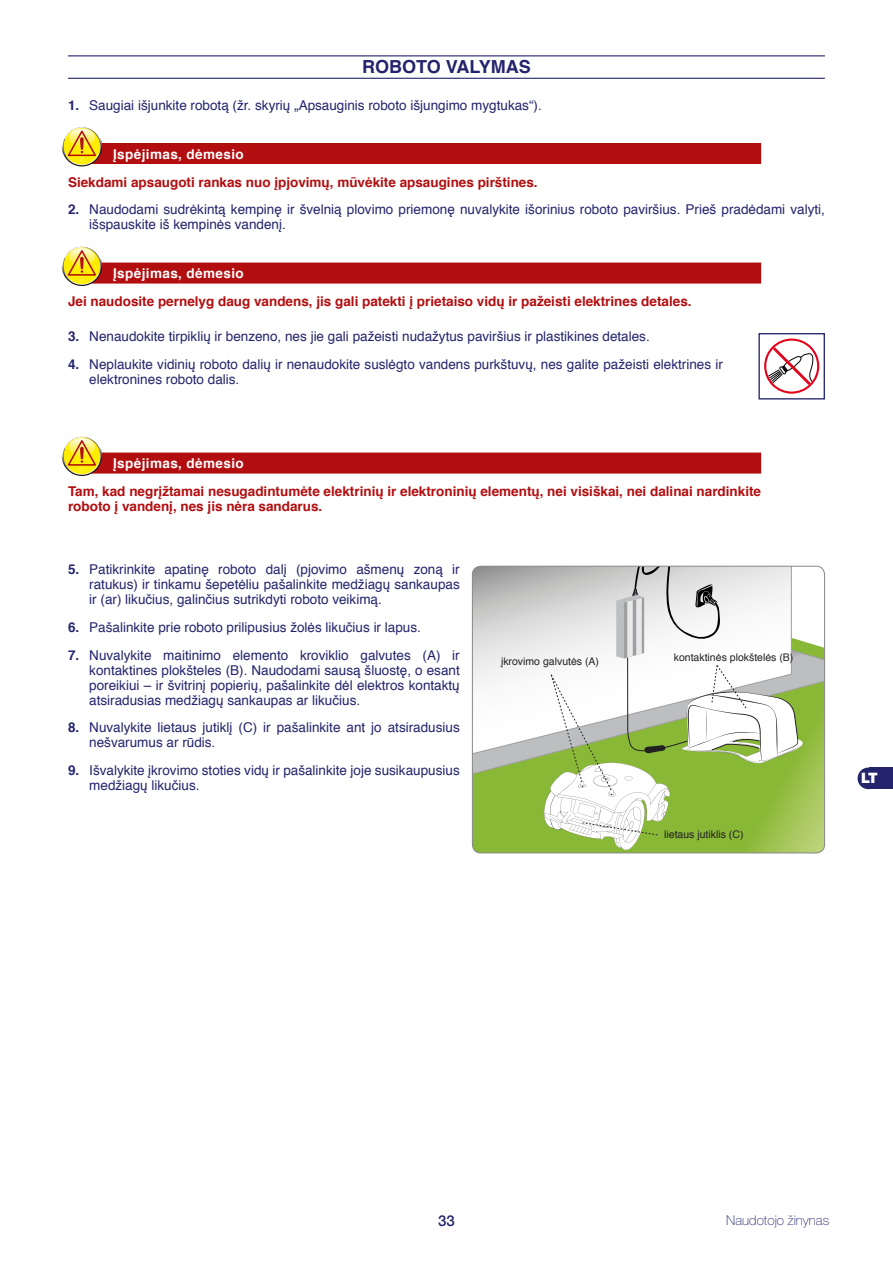
<style>
.page{position:relative;width:893px;height:1263px;background:#fff}
.page>*{position:absolute;margin:0;border:0;box-sizing:border-box;transform-origin:0 0}
.t1{font:700 18px "Helvetica";color:#24246c}
.t2{font:500 15px "Helvetica Neue LT Std";color:#24246c}
.t3{font:900 14.4px "Helvetica Neue LT Std";color:#fff}
.t4{font:13.5px/15px "Helvetica";color:#24246c}
.t5{font:700 13.5px/15px "Helvetica";color:#b20e10}
.t6{font:700 13.5px "Helvetica";letter-spacing:.03em;color:#fff}
.t7{font:100 13.5px "Helvetica Neue LT Std";color:#24246c}
.t8{font:10.5px "Helvetica";color:#232021}
.s1{font-weight:700}
</style>
<div class="page">
<div style="left:868px;top:767px;width:25px;height:22px;background:#24246c"></div>
<div style="left:858px;top:767px;width:21px;height:22px;background:#24246c;border-radius:50%"></div>
<hr style="left:68px;top:55px;width:757px;height:1px;background:#24246c">
<hr style="left:68px;top:78px;width:757px;height:1px;background:#24246c">
<div style="left:72px;top:143px;width:689px;height:21px;background:#b20e10"></div>
<svg style="left:62px;top:126px;width:40px;height:40px"></svg>
<svg style="left:63px;top:127px;width:38px;height:38px"></svg>
<svg style="left:64px;top:128px;width:36px;height:36px"></svg>
<svg style="left:65px;top:127px;width:34px;height:29px"></svg>
<div style="left:72px;top:263px;width:689px;height:21px;background:#b20e10"></div>
<svg style="left:62px;top:246px;width:40px;height:40px"></svg>
<svg style="left:63px;top:247px;width:38px;height:38px"></svg>
<svg style="left:64px;top:247px;width:36px;height:37px"></svg>
<svg style="left:65px;top:247px;width:34px;height:29px"></svg>
<svg style="left:764px;top:339px;width:56px;height:55px"></svg>
<div style="left:758px;top:333px;width:67px;height:66px;border:1px solid #24246c"></div>
<div style="left:72px;top:453px;width:689px;height:21px;background:#b20e10"></div>
<svg style="left:62px;top:435px;width:40px;height:41px"></svg>
<svg style="left:63px;top:437px;width:38px;height:38px"></svg>
<svg style="left:64px;top:437px;width:36px;height:37px"></svg>
<svg style="left:65px;top:437px;width:34px;height:29px"></svg>
<svg style="left:472px;top:641px;width:353px;height:212px"></svg>
<svg style="left:474px;top:643px;width:349px;height:137px"></svg>
<svg style="left:472px;top:566px;width:72px;height:198px"></svg>
<svg style="left:544px;top:568px;width:260px;height:283px"></svg>
<div style="left:472px;top:566px;width:353px;height:287px;border:1px solid #878787;border-radius:9px"></div>
<h1 class="t1" style="left:362px;top:53px;width:170px">ROBOTO VALYMAS</h1>
<p class="t4" style="left:68px;top:98px;width:475px"><span class="s1">1.</span> Saugiai išjunkite robotą (žr. skyrių „Apsauginis roboto išjungimo mygtukas“).</p>
<p class="t6" style="left:113px;top:143px;width:132px">Įspėjimas, dėmesio</p>
<p class="t5" style="left:68px;top:174px;width:471px">Siekdami apsaugoti rankas nuo įpjovimų, mūvėkite apsaugines pirštines.</p>
<p class="t4" style="left:89px;top:202px;width:737px;text-indent:-21px"><span class="s1">2.</span> Naudodami sudrėkintą kempinę ir švelnią plovimo priemonę nuvalykite išorinius roboto paviršius. Prieš pradėdami valyti, išspauskite iš kempinės vandenį.</p>
<p class="t6" style="left:113px;top:263px;width:132px">Įspėjimas, dėmesio</p>
<p class="t5" style="left:68px;top:294px;width:625px">Jei naudosite pernelyg daug vandens, jis gali patekti į prietaiso vidų ir pažeisti elektrines detales.</p>
<p class="t4" style="left:68px;top:329px;width:583px"><span class="s1">3.</span> Nenaudokite tirpiklių ir benzeno, nes jie gali pažeisti nudažytus paviršius ir plastikines detales.</p>
<p class="t4" style="left:89px;top:357px;width:635px;text-indent:-21px"><span class="s1">4.</span> Neplaukite vidinių roboto dalių ir nenaudokite suslėgto vandens purkštuvų, nes galite pažeisti elektrines ir elektronines roboto dalis.</p>
<p class="t6" style="left:113px;top:453px;width:132px">Įspėjimas, dėmesio</p>
<p class="t5" style="left:68px;top:484px;width:695px">Tam, kad negrįžtamai nesugadintumėte elektrinių ir elektroninių elementų, nei visiškai, nei dalinai nardinkite roboto į vandenį, nes jis nėra sandarus.</p>
<p class="t4" style="left:89px;top:562px;width:372px;text-align:justify;text-indent:-21px"><span class="s1">5.</span> Patikrinkite apatinę roboto dalį (pjovimo ašmenų zoną ir ratukus) ir tinkamu šepetėliu pašalinkite medžiagų sankaupas ir (ar) likučius, galinčius sutrikdyti roboto veikimą.</p>
<p class="t4" style="left:68px;top:620px;width:354px"><span class="s1">6.</span> Pašalinkite prie roboto prilipusius žolės likučius ir lapus.</p>
<p class="t4" style="left:89px;top:648px;width:372px;text-align:justify;text-indent:-21px"><span class="s1">7.</span> Nuvalykite maitinimo elemento kroviklio galvutes (A) ir kontaktines plokšteles (B). Naudodami sausą šluostę, o esant poreikiui – ir švitrinį popierių, pašalinkite dėl elektros kontaktų atsiradusias medžiagų sankaupas ar likučius.</p>
<p class="t4" style="left:89px;top:720px;width:372px;text-indent:-21px"><span class="s1">8.</span> Nuvalykite lietaus jutiklį (C) ir pašalinkite ant jo atsiradusius nešvarumus ar rūdis.</p>
<p class="t4" style="left:89px;top:763px;width:372px;text-indent:-21px"><span class="s1">9.</span> Išvalykite įkrovimo stoties vidų ir pašalinkite joje susikaupusius medžiagų likučius.</p>
<p class="t8" style="left:501px;top:654px;width:100px">įkrovimo galvutės (A)</p>
<p class="t8" style="left:674px;top:649px;width:121px">kontaktinės plokštelės (B)</p>
<p class="t8" style="left:664px;top:826px;width:81px">lietaus jutiklis (C)</p>
<p class="t3" style="left:861px;top:770px;width:18px">LT</p>
<p class="t2" style="left:438px;top:1211px;width:18px">33</p>
<p class="t7" style="left:726px;top:1212px;width:104px">Naudotojo žinynas</p>
</div>
